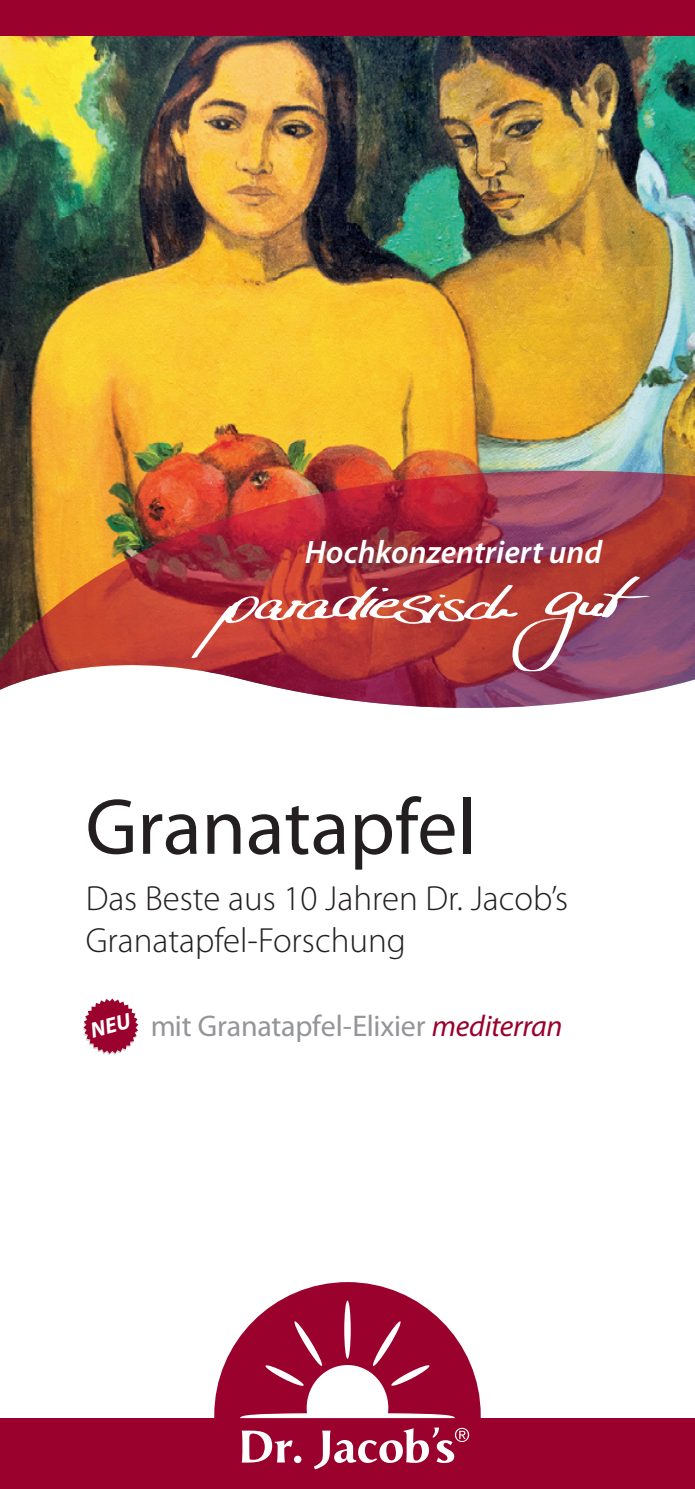
<style>
.page{position:relative;width:695px;height:1489px;background:#fff}
.page>*{position:absolute;margin:0;border:0;box-sizing:border-box;transform-origin:0 0}
.t1{font:80px "Myriad Pro";color:#231f20}
.t2{font:300 35px/42px "Myriad Pro";color:#231f20}
.t3{font:italic 600 32.5px "Myriad Pro";color:#fff}
.t4{font:30px "Myriad Pro";letter-spacing:-.005em;color:#939598}
.s1{font-style:italic;color:#9a012c}
</style>
<div class="page">
<img style="left:0;top:35px;width:694px;height:433px">
<img style="left:0;top:468px;width:694px;height:240px">
<svg style="left:191px;top:576px;width:459px;height:96px;background:#b44e51"></svg>
<div style="left:0;top:1417px;width:694px;height:71px;background:#9a012c"></div>
<div style="left:0;top:0;width:694px;height:35px;background:#9a012c"></div>
<svg style="left:214px;top:1282px;width:266px;height:188px;fill:#9a012c"></svg>
<div style="left:294px;top:1455px;width:7px;height:7px;background:#fff;border-radius:50%"></div>
<svg style="left:241px;top:1430px;width:51px;height:32px"></svg>
<svg style="left:314px;top:1427px;width:155px;height:42px"></svg>
<div style="left:344px;top:1300px;width:6px;height:58px;background:#fff;border-radius:50%"></div>
<svg style="left:240px;top:1320px;width:215px;height:97px"></svg>
<svg style="left:83px;top:998px;width:55px;height:57px"></svg>
<p class="t3" style="left:305px;top:531px;width:299px">Hochkonzentriert und</p>
<p class="t1" style="left:85px;top:777px;width:392px">Granatapfel</p>
<p class="t2" style="left:86px;top:877px;width:484px">Das Beste aus 10 Jahren Dr. Jacob’s<br>Granatapfel-Forschung</p>
<p class="t4" style="left:150px;top:1007px;width:414px">mit Granatapfel-Elixier <span class="s1">mediterran</span></p>
</div>
